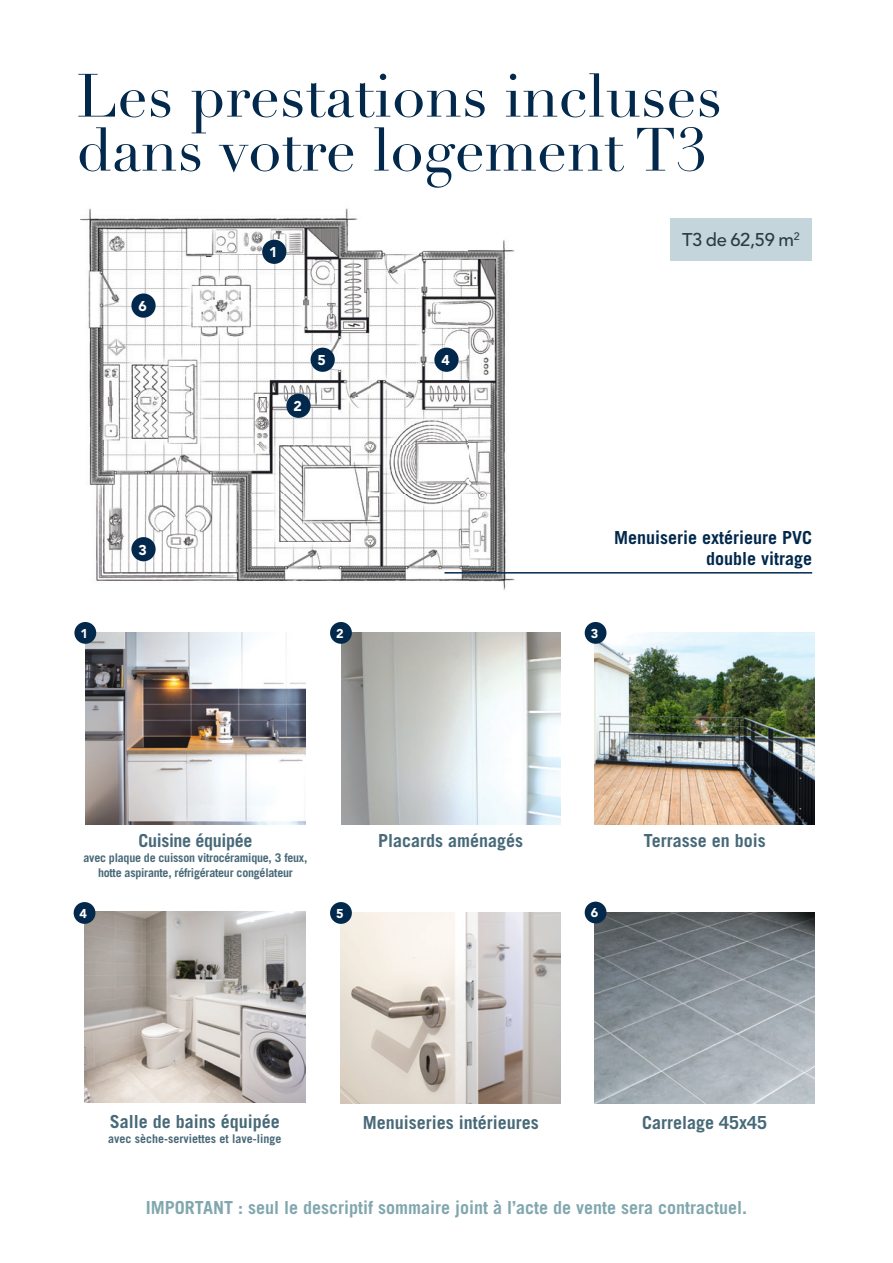
<style>
.page{position:relative;width:893px;height:1263px;background:#fff}
.page>*{position:absolute;margin:0;border:0;box-sizing:border-box;transform-origin:0 0}
.t1{font:60px/54px "Didot";color:#02294c}
.t2{font:500 18.3px "Avenir LT Std";letter-spacing:-.015em;color:#2a3d3f}
.t3{font:700 18px "Trade Gothic LT Std";color:#486978}
.t4{font:700 18px "Trade Gothic LT Std";color:#81a7ae}
.t5{font:700 18px/21.6px "Trade Gothic LT Std";color:#02294c;text-align:right}
.t6{font:700 18px "Trade Gothic LT Std";letter-spacing:-.02em;color:#486978}
.t7{font:900 14.1px "Avenir LT Std";color:#fff}
.t8{font:900 12.75px "Avenir LT Std";color:#fff}
.t9{font:700 12px/15px "Trade Gothic LT Std";letter-spacing:-.02em;color:#486978;text-align:center}
.t10{font:700 12px "Trade Gothic LT Std";color:#486978}
</style>
<div class="page">
<img style="left:80px;top:208px;width:437px;height:382px">
<div style="left:262px;top:240px;width:24px;height:24px;background:#02294c;border-radius:50%"></div>
<div style="left:131px;top:537px;width:25px;height:24px;background:#02294c;border-radius:50%"></div>
<div style="left:286px;top:394px;width:25px;height:24px;background:#02294c;border-radius:50%"></div>
<div style="left:434px;top:348px;width:25px;height:24px;background:#02294c;border-radius:50%"></div>
<div style="left:131px;top:293px;width:25px;height:25px;background:#02294c;border-radius:50%"></div>
<div style="left:311px;top:348px;width:24px;height:24px;background:#02294c;border-radius:50%"></div>
<hr style="left:444px;top:572px;width:368px;height:1px;background:#02294c">
<img style="left:341px;top:633px;width:220px;height:191px">
<img style="left:85px;top:633px;width:221px;height:191px">
<div style="left:74px;top:622px;width:22px;height:22px;background:#02294c;border-radius:50%"></div>
<div style="left:330px;top:622px;width:22px;height:22px;background:#02294c;border-radius:50%"></div>
<img style="left:595px;top:633px;width:220px;height:191px">
<img style="left:84px;top:911px;width:222px;height:192px">
<img style="left:341px;top:912px;width:219px;height:191px">
<img style="left:595px;top:912px;width:220px;height:192px">
<div style="left:585px;top:622px;width:21px;height:22px;background:#02294c;border-radius:50%"></div>
<div style="left:74px;top:902px;width:21px;height:22px;background:#02294c;border-radius:50%"></div>
<div style="left:330px;top:902px;width:22px;height:22px;background:#02294c;border-radius:50%"></div>
<div style="left:585px;top:902px;width:21px;height:21px;background:#02294c;border-radius:50%"></div>
<div style="left:671px;top:218px;width:141px;height:42px;background:#c4d6db"></div>
<h1 class="t1" style="left:77px;top:70px;width:647px">Les prestations incluses dans votre logement T3</h1>
<p class="t7" style="left:138px;top:297px;width:10px">6</p>
<p class="t7" style="left:138px;top:541px;width:10px">3</p>
<p class="t7" style="left:269px;top:244px;width:10px">1</p>
<p class="t7" style="left:293px;top:398px;width:10px">2</p>
<p class="t7" style="left:318px;top:352px;width:10px">5</p>
<p class="t8" style="left:80px;top:625px;width:9px">1</p>
<p class="t8" style="left:336px;top:625px;width:9px">2</p>
<p class="t7" style="left:441px;top:352px;width:10px">4</p>
<p class="t2" style="left:682px;top:229px;width:119px">T3 de 62,59 m<sup>2</sup></p>
<p class="t5" style="left:614px;top:526px;width:200px">Menuiserie extérieure PVC double vitrage</p>
<p class="t8" style="left:591px;top:625px;width:9px">3</p>
<p class="t6" style="left:138px;top:830px;width:115px">Cuisine équipée</p>
<p class="t3" style="left:378px;top:830px;width:146px">Placards aménagés</p>
<p class="t9" style="left:83px;top:850px;width:225px">avec plaque de cuisson vitrocéramique, 3 feux, hotte aspirante, réfrigérateur congélateur</p>
<p class="t8" style="left:80px;top:906px;width:9px">4</p>
<p class="t8" style="left:336px;top:906px;width:9px">5</p>
<p class="t8" style="left:591px;top:905px;width:9px">6</p>
<p class="t3" style="left:644px;top:830px;width:123px">Terrasse en bois</p>
<p class="t3" style="left:110px;top:1111px;width:172px">Salle de bains équipée</p>
<p class="t10" style="left:108px;top:1131px;width:175px">avec sèche-serviettes et lave-linge</p>
<p class="t3" style="left:363px;top:1111px;width:177px">Menuiseries intérieures</p>
<p class="t3" style="left:642px;top:1111px;width:127px">Carrelage 45x45</p>
<p class="t4" style="left:146px;top:1196px;width:603px">IMPORTANT : seul le descriptif sommaire joint à l’acte de vente sera contractuel.</p>
</div>
